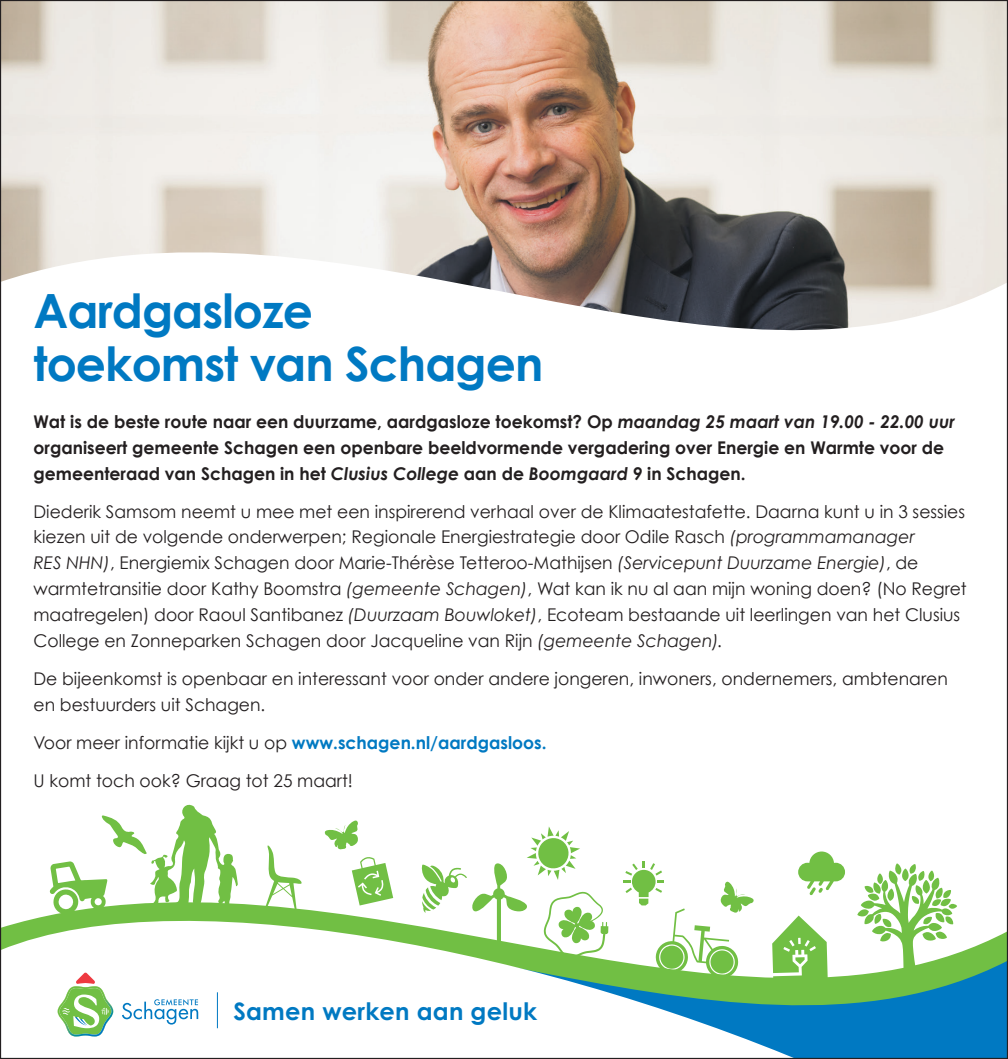
<style>
.page{position:relative;width:1008px;height:1059px;background:#fff}
.page>*{position:absolute;margin:0;border:0;box-sizing:border-box;transform-origin:0 0}
.t1{font:700 47.25px "Century Gothic";letter-spacing:-.02em;color:#0079c2}
.t2{font:700 24.07px "Century Gothic";letter-spacing:.01em;color:#0079c2}
.t3{font:17.55px/25.9px "Century Gothic";color:#231f20}
.t4{font:700 17.55px/25.9px "Century Gothic";color:#231f20}
.t5{font:700 17.55px "Century Gothic";color:#0079c2}
.s1{font-style:italic}
.s2{font-weight:400;color:#231f20}
</style>
<div class="page">
<img style="left:2px;top:2px;width:1004px;height:165px">
<svg style="left:2px;top:167px;width:1004px;height:164px"></svg>
<svg style="left:870px;top:932px;width:136px;height:125px;fill:#0079c2"></svg>
<svg style="left:2px;top:891px;width:868px;height:166px"></svg>
<hr style="left:217px;top:992px;width:1px;height:36px;background:#0079c2">
<svg style="left:857px;top:863px;width:100px;height:107px"></svg>
<svg style="left:122px;top:999px;width:76px;height:25px"></svg>
<svg style="left:58px;top:972px;width:55px;height:64px"></svg>
<svg style="left:623px;top:861px;width:131px;height:117px"></svg>
<svg style="left:50px;top:805px;width:188px;height:110px"></svg>
<svg style="left:798px;top:851px;width:47px;height:44px"></svg>
<svg style="left:421px;top:826px;width:187px;height:132px"></svg>
<svg style="left:266px;top:845px;width:36px;height:64px"></svg>
<svg style="left:325px;top:820px;width:68px;height:85px"></svg>
<svg style="left:772px;top:915px;width:56px;height:67px"></svg>
<p class="t1" style="left:33px;top:281px;width:281px">Aardgasloze</p>
<p class="t1" style="left:33px;top:334px;width:511px">toekomst van Schagen</p>
<p class="t4" style="left:33px;top:408px;width:923px">Wat is de beste route naar een duurzame, aardgasloze toekomst? Op <span class="s1">maandag 25 maart van 19.00 - 22.00 uur </span>organiseert gemeente Schagen een openbare beeldvormende vergadering over Energie en Warmte voor de gemeenteraad van Schagen in het <span class="s1">Clusius College</span> aan de <span class="s1">Boomgaard 9</span> in Schagen.</p>
<p class="t3" style="left:33px;top:498px;width:935px">Diederik Samsom neemt u mee met een inspirerend verhaal over de Klimaatestafette. Daarna kunt u in 3 sessies kiezen uit de volgende onderwerpen; Regionale Energiestrategie door Odile Rasch <span class="s1">(programmamanager<br>RES NHN)</span>, Energiemix Schagen door Marie-Thérèse Tetteroo-Mathijsen <span class="s1">(Servicepunt Duurzame Energie)</span>, de warmtetransitie door Kathy Boomstra <span class="s1">(gemeente Schagen)</span>, Wat kan ik nu al aan mijn woning doen? (No Regret maatregelen) door Raoul Santibanez <span class="s1">(Duurzaam Bouwloket)</span>, Ecoteam bestaande uit leerlingen van het Clusius College en Zonneparken Schagen door Jacqueline van Rijn <span class="s1">(gemeente Schagen)</span>.</p>
<p class="t3" style="left:33px;top:665px;width:916px">De bijeenkomst is openbaar en interessant voor onder andere jongeren, inwoners, ondernemers, ambtenaren en bestuurders uit Schagen.</p>
<p class="t5" style="left:33px;top:731px;width:514px"><span class="s2">Voor meer informatie kijkt u op</span> www.schagen.nl/aardgasloos.</p>
<p class="t3" style="left:33px;top:767px;width:321px">U komt toch ook? Graag tot 25 maart!</p>
<p class="t2" style="left:233px;top:993px;width:305px">Samen werken aan geluk</p>
</div>
